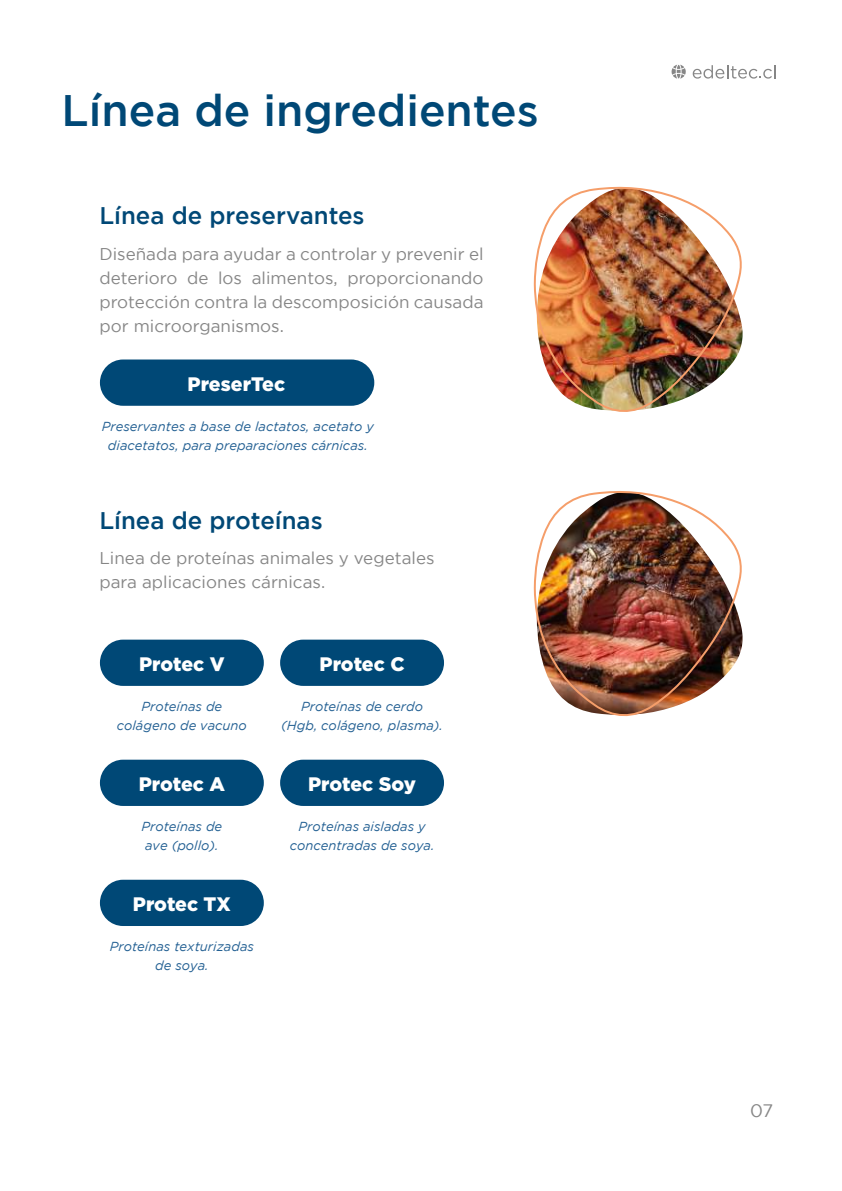
<style>
.page{position:relative;width:842px;height:1191px;background:#fff}
.page>*{position:absolute;margin:0;border:0;box-sizing:border-box;transform-origin:0 0}
.t1{font:500 44px "Gotham";color:#004876}
.t2{font:500 24px "Gotham";color:#004876}
.t3{font:900 19.6px "Gotham";color:#fff}
.t4{font:18px "Gotham";color:#868686}
.t5{font:17px/24px "Gotham";color:#868686;text-align:justify}
.t6{font:italic 13px/19.6px "Gotham";color:#236093;text-align:center}
</style>
<div class="page">
<div style="left:280px;top:639px;width:164px;height:47px;background:#004876;border-radius:23px"></div>
<svg style="left:693px;top:65px;width:83px;height:14px"></svg>
<svg style="left:671px;top:65px;width:15px;height:14px"></svg>
<img style="left:533px;top:186px;width:210px;height:226px">
<div style="left:100px;top:359px;width:274px;height:47px;background:#004876;border-radius:23px"></div>
<img style="left:533px;top:491px;width:210px;height:226px">
<div style="left:100px;top:639px;width:164px;height:47px;background:#004876;border-radius:23px"></div>
<div style="left:280px;top:759px;width:164px;height:47px;background:#004876;border-radius:23px"></div>
<div style="left:100px;top:759px;width:164px;height:47px;background:#004876;border-radius:23px"></div>
<div style="left:100px;top:879px;width:164px;height:47px;background:#004876;border-radius:23px"></div>
<h1 class="t1" style="left:62px;top:86px;width:479px">Línea de ingredientes</h1>
<h2 class="t2" style="left:99px;top:202px;width:267px">Línea de preservantes</h2>
<h3 class="t5" style="left:99px;top:241px;width:386px">Diseñada para ayudar a controlar y prevenir el deterioro de los alimentos, proporcionando protección contra la descomposición causada por microorganismos.</h3>
<h3 class="t3" style="left:188px;top:372px;width:99px">PreserTec</h3>
<p class="t6" style="left:102px;top:416px;width:274px">Preservantes a base de lactatos, acetato y diacetatos, para preparaciones cárnicas.</p>
<h2 class="t2" style="left:99px;top:506px;width:225px">Línea de proteínas</h2>
<h3 class="t5" style="left:99px;top:545px;width:337px">Linea de proteínas animales y vegetales para aplicaciones cárnicas.</h3>
<h3 class="t3" style="left:139px;top:652px;width:87px">Protec V</h3>
<p class="t6" style="left:117px;top:696px;width:132px">Proteínas de colágeno de vacuno</p>
<h3 class="t3" style="left:139px;top:772px;width:88px">Protec A</h3>
<p class="t6" style="left:141px;top:816px;width:82px;text-align:left">Proteínas de ave (pollo).</p>
<h3 class="t3" style="left:133px;top:892px;width:100px">Protec TX</h3>
<p class="t6" style="left:110px;top:936px;width:146px">Proteínas texturizadas de soya.</p>
<h3 class="t3" style="left:320px;top:652px;width:87px">Protec C</h3>
<p class="t6" style="left:281px;top:696px;width:163px">Proteínas de cerdo<br>(Hgb, colágeno, plasma).</p>
<h3 class="t3" style="left:308px;top:772px;width:110px">Protec Soy</h3>
<p class="t6" style="left:290px;top:816px;width:146px">Proteínas aisladas y concentradas de soya.</p>
<h3 class="t4" style="left:750px;top:1100px;width:25px">07</h3>
</div>
